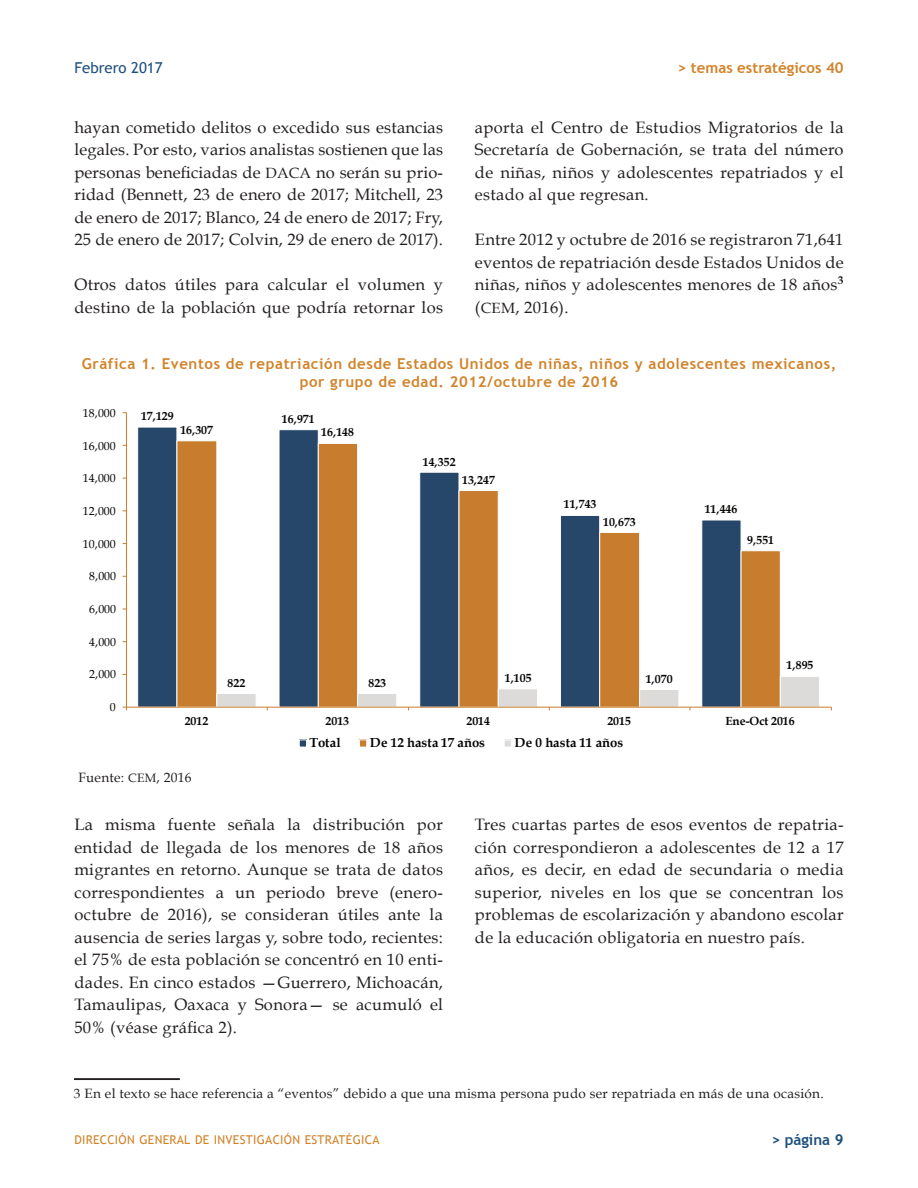
<style>
.page{position:relative;width:918px;height:1188px;background:#fff}
.page>*{position:absolute;margin:0;border:0;box-sizing:border-box;transform-origin:0 0}
.texto_general{font:16.5px/22.5px "Book Antiqua";letter-spacing:.02em;color:#231f20;text-align:justify}
.titulos_tablas{font:700 15px/18px "Trebuchet MS";letter-spacing:.04em;color:#d18329;text-align:center}
.titulos_tablas-2{font:700 15px "Trebuchet MS";color:#d18329}
.t1{font:15px "Trebuchet MS";color:#1e507c}
.t2{font:700 15px "Trebuchet MS";color:#1e507c}
.nota_pie{font:13.5px "Book Antiqua";letter-spacing:.02em;color:#231f20}
.pie_tablas{font:13.5px "Book Antiqua";letter-spacing:.02em;color:#231f20}
.t3{font:700 13.05px "Book Antiqua";color:#050504}
.t4{font:12.15px "Trebuchet MS SC900";letter-spacing:.02em;color:#d18329}
.t5{font:700 11.85px "Book Antiqua";color:#050504}
.t6{font:11.85px "Book Antiqua";color:#050504}
.s1{font-family:"Book Antiqua SC900";font-size:14.85px}
.s2{font-family:"Book Antiqua SC900";font-size:12.15px}
</style>
<div class="page">
<hr style="left:74px;top:1078px;width:106px;height:2px;background:#231f20">
<svg style="left:137px;top:427px;width:182px;height:280px;background:#425e7c"></svg>
<svg style="left:176px;top:440px;width:605px;height:267px"></svg>
<hr style="left:126px;top:413px;width:1px;height:294px;background:#c77d2d">
<hr style="left:127px;top:707px;width:704px;height:1px;background:#c77d2d">
<svg style="left:216px;top:676px;width:604px;height:34px"></svg>
<div style="left:299px;top:740px;width:8px;height:7px;background:#264769"></div>
<div style="left:299px;top:740px;width:8px;height:7px;border:1px solid #fff"></div>
<div style="left:360px;top:740px;width:7px;height:7px;background:#c77d2d"></div>
<div style="left:359px;top:740px;width:8px;height:7px;border:1px solid #fff"></div>
<div style="left:504px;top:740px;width:7px;height:7px;background:#dcdbda"></div>
<div style="left:504px;top:740px;width:8px;height:7px;border:1px solid #fff"></div>
<p class="t1" style="left:74px;top:59px;width:90px">Febrero 2017</p>
<p class="texto_general" style="left:74px;top:116px;width:370px">hayan cometido delitos o excedido sus estancias legales. Por esto, varios analistas sostienen que las personas beneficiadas de <span class="s1">DACA</span> no serán su prio&shy;ridad (Bennett, 23 de enero de 2017; Mitchell, 23 de enero de 2017; Blanco, 24 de enero de 2017; Fry, 25 de enero de 2017; Colvin, 29 de enero de 2017).</p>
<p class="texto_general" style="left:74px;top:273px;width:370px">Otros datos útiles para calcular el volumen y destino de la población que podría retornar los</p>
<p class="titulos_tablas-2" style="left:678px;top:59px;width:167px">&gt; temas estratégicos 40</p>
<p class="texto_general" style="left:475px;top:116px;width:370px">aporta el Centro de Estudios Migratorios de la Secretaría de Gobernación, se trata del número de niñas, niños y adolescentes repatriados y el estado al que regresan.</p>
<p class="texto_general" style="left:475px;top:228px;width:370px">Entre 2012 y octubre de 2016 se registraron 71,641 eventos de repatriación desde Estados Unidos de niñas, niños y adolescentes menores de 18 años<sup>3 </sup>(<span class="s1">CEM</span>, 2016).</p>
<p class="titulos_tablas" style="left:82px;top:354px;width:756px">Gráfica 1. Eventos de repatriación desde Estados Unidos de niñas, niños y adolescentes mexicanos, por grupo de edad. 2012/octubre de 2016</p>
<p class="t5" style="left:141px;top:410px;width:34px">17,129</p>
<p class="t5" style="left:282px;top:412px;width:34px">16,971</p>
<p class="t5" style="left:423px;top:455px;width:34px">14,352</p>
<p class="t5" style="left:564px;top:498px;width:34px">11,743</p>
<p class="t5" style="left:705px;top:502px;width:34px">11,446</p>
<p class="t6" style="left:83px;top:406px;width:34px">18,000</p>
<p class="t5" style="left:180px;top:423px;width:34px">16,307</p>
<p class="t5" style="left:321px;top:426px;width:34px">16,148</p>
<p class="t6" style="left:83px;top:438px;width:34px">16,000</p>
<p class="t6" style="left:83px;top:471px;width:34px">14,000</p>
<p class="t5" style="left:462px;top:473px;width:34px">13,247</p>
<p class="t6" style="left:83px;top:504px;width:34px">12,000</p>
<p class="t5" style="left:603px;top:515px;width:34px">10,673</p>
<p class="t6" style="left:83px;top:536px;width:34px">10,000</p>
<p class="t6" style="left:89px;top:569px;width:28px">8,000</p>
<p class="t6" style="left:89px;top:602px;width:28px">6,000</p>
<p class="t6" style="left:89px;top:634px;width:28px">4,000</p>
<p class="t6" style="left:89px;top:667px;width:28px">2,000</p>
<p class="t6" style="left:110px;top:700px;width:7px">0</p>
<p class="t5" style="left:228px;top:676px;width:19px">822</p>
<p class="t5" style="left:369px;top:676px;width:19px">823</p>
<p class="t5" style="left:505px;top:671px;width:28px">1,105</p>
<p class="t5" style="left:646px;top:672px;width:28px">1,070</p>
<p class="t5" style="left:747px;top:533px;width:28px">9,551</p>
<p class="t5" style="left:787px;top:658px;width:28px">1,895</p>
<p class="t5" style="left:185px;top:714px;width:25px">2012</p>
<p class="t5" style="left:326px;top:714px;width:25px">2013</p>
<p class="t5" style="left:466px;top:714px;width:25px">2014</p>
<p class="t5" style="left:607px;top:714px;width:25px">2015</p>
<p class="t5" style="left:725px;top:714px;width:71px">Ene-Oct 2016</p>
<p class="t3" style="left:310px;top:735px;width:33px">Total</p>
<p class="t3" style="left:370px;top:735px;width:117px">De 12 hasta 17 años</p>
<p class="t3" style="left:515px;top:735px;width:110px">De 0 hasta 11 años</p>
<p class="pie_tablas" style="left:78px;top:769px;width:115px">Fuente: <span class="s2">CEM</span>, 2016</p>
<p class="texto_general" style="left:74px;top:813px;width:370px">La misma fuente señala la distribución por entidad de llegada de los menores de 18 años migrantes en retorno. Aunque se trata de datos correspondientes a un periodo breve (enero&shy;octubre de 2016), se consideran útiles ante la ausencia de series largas y, sobre todo, recientes: el 75% de esta población se concentró en 10 enti&shy;dades. En cinco estados —Guerrero, Michoacán, Tamaulipas, Oaxaca y Sonora— se acumuló el 50% (véase gráfica 2).</p>
<p class="texto_general" style="left:475px;top:813px;width:370px">Tres cuartas partes de esos eventos de repatria&shy;ción correspondieron a adolescentes de 12 a 17 años, es decir, en edad de secundaria o media superior, niveles en los que se concentran los problemas de escolarización y abandono escolar de la educación obligatoria en nuestro país.</p>
<p class="nota_pie" style="left:74px;top:1085px;width:751px">3 En el texto se hace referencia a “eventos” debido a que una misma persona pudo ser repatriada en más de una ocasión.</p>
<p class="t4" style="left:74px;top:1133px;width:307px">DIRECCIÓN GENERAL DE INVESTIGACIÓN ESTRATÉGICA</p>
<p class="t2" style="left:771px;top:1130px;width:74px">&gt; página 9</p>
</div>
